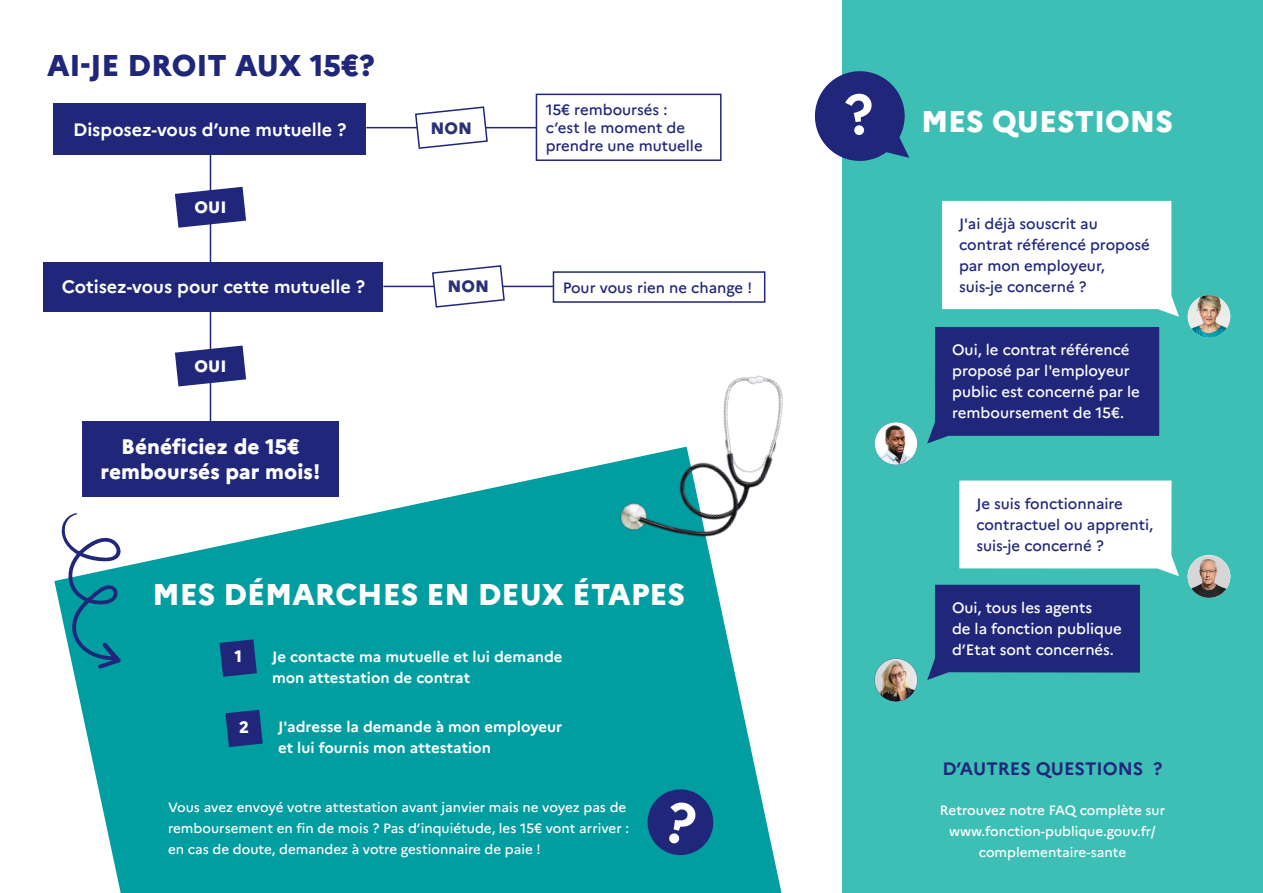
<style>
.page{position:relative;width:1263px;height:893px;background:#fff}
.page>*{position:absolute;margin:0;border:0;box-sizing:border-box;transform-origin:0 0}
.t1{font:800 30px "Marianne";color:#fff}
.t2{font:800 30px "Marianne";color:#20277b}
.t3{font:800 21px/25.2px "Marianne";color:#fff;text-align:center}
.t4{font:700 18px "Marianne";color:#fff}
.t5{font:700 18px "Marianne";color:#20277b}
.t6{font:800 16.5px "Marianne";letter-spacing:.005em;color:#fff}
.t7{font:800 16.5px "Marianne";color:#2a3176}
.bulle{font:500 15px/21px "Marianne";color:#20277b}
.bulle-2{font:500 15px/21px "Marianne";color:#fff}
.t8{font:700 15px/21px "Marianne";color:#fff}
.t9{font:500 13.5px/21px "Marianne";color:#fff}
</style>
<div class="page">
<div style="left:842px;top:0;width:421px;height:893px;background:#3ebfb6"></div>
<svg style="left:54px;top:495px;width:727px;height:398px;background:#23aaad"></svg>
<svg style="left:220px;top:639px;width:37px;height:38px"></svg>
<svg style="left:225px;top:710px;width:38px;height:37px"></svg>
<div style="left:82px;top:421px;width:257px;height:75px;background:#20277b"></div>
<hr style="left:366px;top:127px;width:170px;height:1px;background:#20277b">
<svg style="left:414px;top:106px;width:75px;height:43px"></svg>
<hr style="left:383px;top:286px;width:170px;height:1px;background:#20277b">
<svg style="left:431px;top:265px;width:72px;height:43px"></svg>
<div style="left:553px;top:271px;width:212px;height:32px;border:2px solid #20277b"></div>
<div style="left:536px;top:94px;width:185px;height:67px;border:2px solid #20277b"></div>
<svg style="left:61px;top:513px;width:60px;height:156px"></svg>
<div style="left:53px;top:103px;width:313px;height:51px;background:#20277b"></div>
<div style="left:44px;top:262px;width:339px;height:49px;background:#20277b"></div>
<hr style="left:210px;top:152px;width:1px;height:111px;background:#20277b">
<svg style="left:175px;top:187px;width:71px;height:41px"></svg>
<hr style="left:210px;top:311px;width:1px;height:110px;background:#20277b">
<svg style="left:175px;top:346px;width:71px;height:40px"></svg>
<img style="left:458px;top:279px;width:325px;height:319px">
<svg style="left:927px;top:327px;width:232px;height:116px;background:#223480"></svg>
<img style="left:875px;top:422px;width:42px;height:43px;border-radius:21px">
<svg style="left:942px;top:201px;width:237px;height:116px;background:#edf9f8"></svg>
<img style="left:1188px;top:295px;width:42px;height:43px;border-radius:21px">
<svg style="left:927px;top:585px;width:213px;height:95px;background:#233781"></svg>
<svg style="left:959px;top:481px;width:220px;height:95px;background:#ebf8f7"></svg>
<img style="left:1188px;top:555px;width:42px;height:43px;border-radius:21px">
<img style="left:875px;top:659px;width:42px;height:42px;border-radius:21px">
<svg style="left:645px;top:787px;width:70px;height:70px;background:#164b86"></svg>
<svg style="left:814px;top:71px;width:95px;height:90px"></svg>
<p class="t2" style="left:47px;top:47px;width:329px">AI-JE DROIT AUX 15€?</p>
<p class="bulle" style="left:546px;top:99px;width:123px">15€ remboursés :</p>
<p class="bulle" style="left:546px;top:118px;width:159px;line-height:18px">c’est le moment de prendre une mutuelle</p>
<p class="t4" style="left:73px;top:118px;width:275px">Disposez-vous d’une mutuelle ?</p>
<p class="t1" style="left:921px;top:103px;width:253px">MES QUESTIONS</p>
<p class="t7" style="left:431px;top:118px;width:43px">NON</p>
<p class="t6" style="left:194px;top:197px;width:34px">OUI</p>
<p class="t4" style="left:62px;top:276px;width:305px">Cotisez-vous pour cette mutuelle ?</p>
<p class="t6" style="left:194px;top:356px;width:34px">OUI</p>
<p class="t3" style="left:101px;top:434px;width:221px">Bénéficiez de 15€ remboursés par mois!</p>
<p class="t7" style="left:448px;top:276px;width:43px">NON</p>
<p class="bulle" style="left:563px;top:277px;width:191px">Pour vous rien ne change !</p>
<p class="t1" style="left:152px;top:576px;width:534px">MES DÉMARCHES EN DEUX ÉTAPES</p>
<p class="t6" style="left:234px;top:646px;width:9px">1</p>
<p class="t6" style="left:239px;top:717px;width:11px">2</p>
<p class="t8" style="left:272px;top:646px;width:292px">Je contacte ma mutuelle et lui demande mon attestation de contrat</p>
<p class="t8" style="left:278px;top:716px;width:286px">J'adresse la demande à mon employeur et lui fournis mon attestation</p>
<p class="t9" style="left:168px;top:797px;width:463px">Vous avez envoyé votre attestation avant janvier mais ne voyez pas de remboursement en fin de mois ? Pas d’inquiétude, les 15€ vont arriver :</p>
<p class="t9" style="left:168px;top:839px;width:374px">en cas de doute, demandez à votre gestionnaire de paie !</p>
<p class="bulle" style="left:959px;top:214px;width:192px">J'ai déjà souscrit au contrat référencé proposé par mon employeur,</p>
<p class="bulle" style="left:959px;top:277px;width:129px">suis-je concerné ?</p>
<p class="bulle-2" style="left:952px;top:339px;width:189px">Oui, le contrat référencé proposé par l'employeur public est concerné par le remboursement de 15€.</p>
<p class="bulle" style="left:976px;top:493px;width:178px">Je suis fonctionnaire contractuel ou apprenti,</p>
<p class="bulle" style="left:976px;top:535px;width:129px">suis-je concerné ?</p>
<p class="bulle-2" style="left:952px;top:597px;width:171px">Oui, tous les agents<br>de la fonction publique d’Etat sont concernés.</p>
<p class="t5" style="left:942px;top:757px;width:222px">D’AUTRES QUESTIONS ?</p>
<p class="t9" style="left:940px;top:800px;width:227px">Retrouvez notre FAQ complète sur</p>
<p class="t9" style="left:949px;top:821px;width:208px">www.fonction-publique.gouv.fr/</p>
<p class="t9" style="left:979px;top:842px;width:149px">complementaire-sante</p>
</div>
